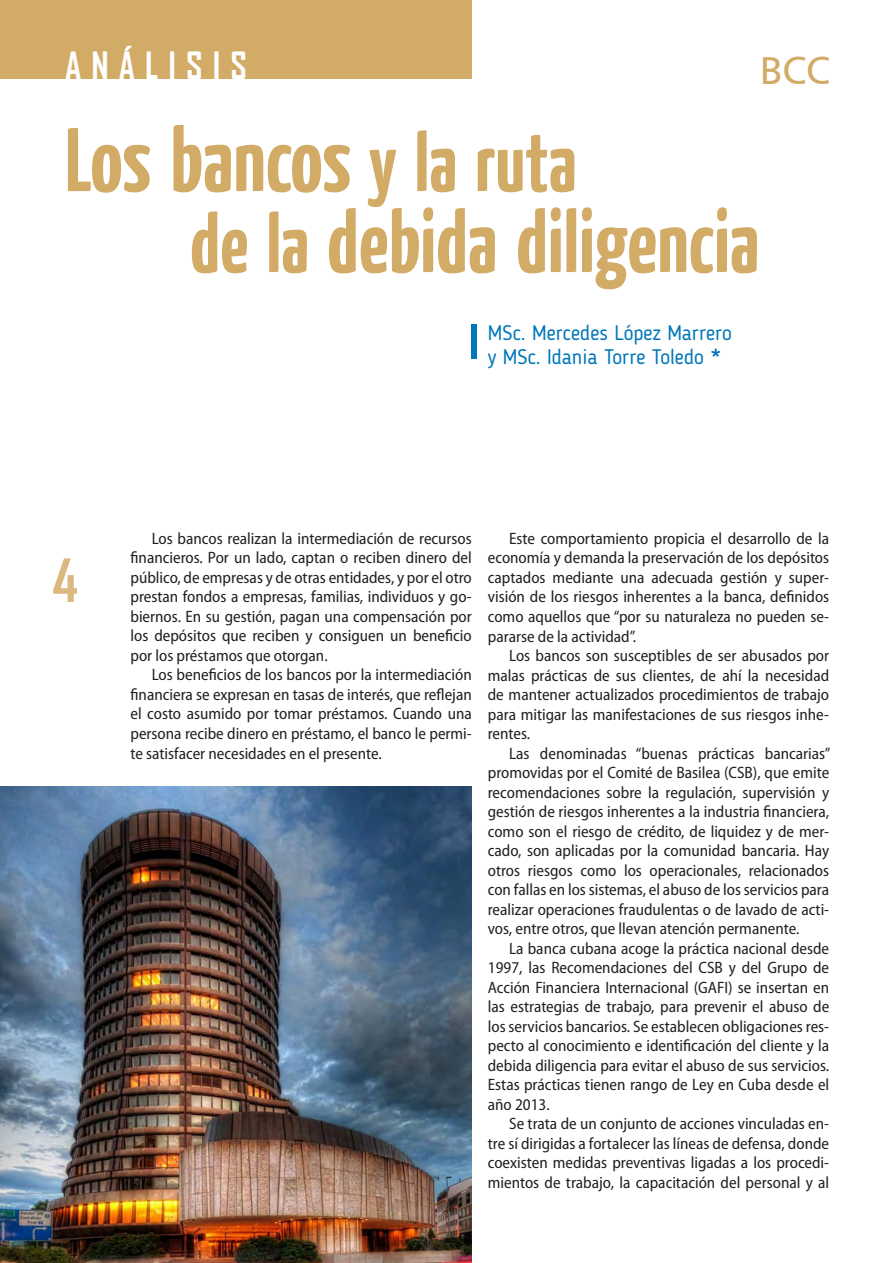
<style>
.page{position:relative;width:893px;height:1263px;background:#fff}
.page>*{position:absolute;margin:0;border:0;box-sizing:border-box;transform-origin:0 0}
.BCC_-_TITULO{font:700 90px "Yanone Kaffeesatz";color:#d2ab66}
.BCC_-_TITULO-2{font:700 87px "Yanone Kaffeesatz";color:#d2ab66}
.t1{font:700 57px "Agency FB";color:#dab87f}
.t2{font:39px "Humanist 777 BT Roman B";color:#d2ab66}
.t3{font:700 36px "Agency FB";letter-spacing:.28em;color:#fff}
.BCC_-_AUTORES{font:21px/24px "Blogger Sans";color:#0078ba}
.CUERPO_BCC{font:semi-condensed 16.5px/19.5px "Myriad Pro";color:#231f20;text-align:justify}
.s1{font-size:82.5px}
.s2{font-weight:500}
</style>
<div class="page">
<div style="left:0;top:0;width:471px;height:79px;background:#d2ab66"></div>
<div style="left:471px;top:324px;width:5px;height:35px;background:#0078ba"></div>
<img style="left:0;top:787px;width:471px;height:476px">
<p class="t3" style="left:65px;top:43px;width:183px">ANÁLISIS</p>
<h3 class="t2" style="left:760px;top:46px;width:72px">BCC</h3>
<p class="BCC_-_TITULO" style="left:65px;top:101px;width:513px">Los bancos <span class="s1">y la ruta</span></p>
<p class="BCC_-_TITULO-2" style="left:190px;top:185px;width:571px"><span class="s1">de la</span> debida diligencia</p>
<p class="BCC_-_AUTORES" style="left:488px;top:321px;width:246px">MSc. Mercedes López Marrero y MSc. Idania Torre Toledo <span class="s2">*</span></p>
<h3 class="t1" style="left:52px;top:545px;width:27px">4</h3>
<p class="CUERPO_BCC" style="left:130px;top:529px;width:343px;text-indent:21px">Los bancos realizan la intermediación de recursos financieros. Por un lado, captan o reciben dinero del público, de empresas y de otras entidades, y por el otro prestan fondos a empresas, familias, individuos y go&shy;biernos. En su gestión, pagan una compensación por los depósitos que reciben y consiguen un beneficio por los préstamos que otorgan.</p>
<p class="CUERPO_BCC" style="left:130px;top:665px;width:343px;text-indent:21px">Los beneficios de los bancos por la intermediación financiera se expresan en tasas de interés, que reflejan el costo asumido por tomar préstamos. Cuando una persona recibe dinero en préstamo, el banco le permi&shy;te satisfacer necesidades en el presente.</p>
<p class="CUERPO_BCC" style="left:488px;top:529px;width:343px;text-indent:21px">Este comportamiento propicia el desarrollo de la economía y demanda la preservación de los depósitos captados mediante una adecuada gestión y super&shy;visión de los riesgos inherentes a la banca, definidos como aquellos que “por su naturaleza no pueden se&shy;pararse de la actividad”.</p>
<p class="CUERPO_BCC" style="left:488px;top:646px;width:343px;text-indent:21px">Los bancos son susceptibles de ser abusados por malas prácticas de sus clientes, de ahí la necesidad de mantener actualizados procedimientos de trabajo para mitigar las manifestaciones de sus riesgos inhe&shy;rentes.</p>
<p class="CUERPO_BCC" style="left:488px;top:744px;width:344px;text-indent:21px">Las denominadas “buenas prácticas bancarias” promovidas por el Comité de Basilea (CSB), que emite recomendaciones sobre la regulación, supervisión y gestión de riesgos inherentes a la industria financiera, como son el riesgo de crédito, de liquidez y de mer&shy;cado, son aplicadas por la comunidad bancaria. Hay otros riesgos como los operacionales, relacionados con fallas en los sistemas, el abuso de los servicios para realizar operaciones fraudulentas o de lavado de acti&shy;vos, entre otros, que llevan atención permanente.</p>
<p class="CUERPO_BCC" style="left:488px;top:939px;width:343px;text-indent:21px">La banca cubana acoge la práctica nacional desde 1997, las Recomendaciones del CSB y del Grupo de Acción Financiera Internacional (GAFI) se insertan en las estrategias de trabajo, para prevenir el abuso de los servicios bancarios. Se establecen obligaciones res&shy;pecto al conocimiento e identificación del cliente y la debida diligencia para evitar el abuso de sus servicios.<br>Estas prácticas tienen rango de Ley en Cuba desde el año 2013.</p>
<p class="CUERPO_BCC" style="left:488px;top:1114px;width:343px;text-indent:21px">Se trata de un conjunto de acciones vinculadas en&shy;tre sí dirigidas a fortalecer las líneas de defensa, donde coexisten medidas preventivas ligadas a los procedi&shy;mientos de trabajo, la capacitación del personal y al</p>
</div>
